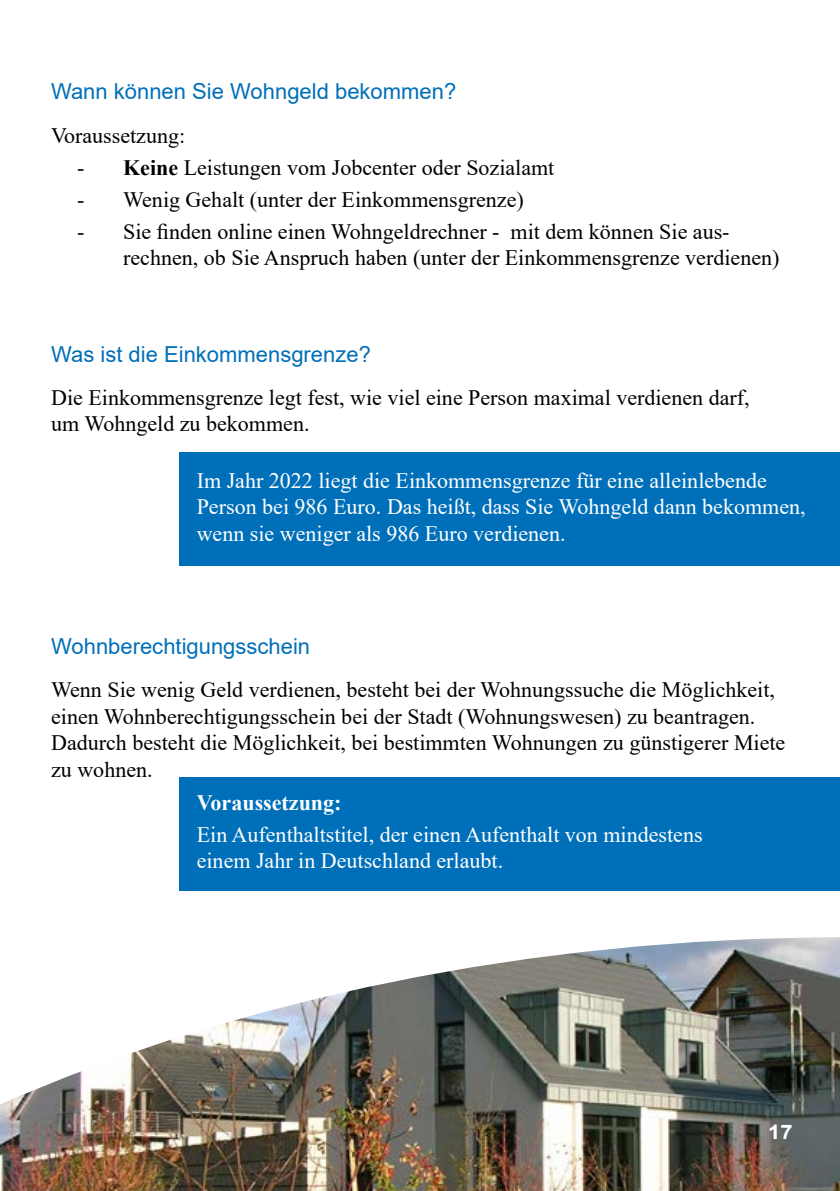
<style>
.page{position:relative;width:840px;height:1191px;background:#fff}
.page>*{position:absolute;margin:0;border:0;box-sizing:border-box;transform-origin:0 0}
.t1{font:22px/26.4px "Times New Roman";color:#000}
.t2{font:22px/26.4px "Times New Roman";color:#fff}
.t3{font:22px "Arial";color:#006fb9}
.t4{font:700 20px "Arial";color:#fff;scale:1.1 1}
.s1{font-weight:700}
</style>
<div class="page">
<div style="left:180px;top:452px;width:659px;height:114px;background:#006fb9"></div>
<div style="left:180px;top:777px;width:659px;height:114px;background:#006fb9"></div>
<img style="left:0;top:937px;width:839px;height:254px">
<p class="t3" style="left:51px;top:76px;width:406px">Wann können Sie Wohngeld bekommen?</p>
<p class="t1" style="left:51px;top:121px;width:136px">Voraussetzung:</p>
<p class="t1" style="left:77px;top:153px;width:478px">- <span class="s1">Keine</span> Leistungen vom Jobcenter oder Sozialamt</p>
<p class="t1" style="left:77px;top:185px;width:448px">- Wenig Gehalt (unter der Einkommensgrenze)</p>
<p class="t1" style="left:77px;top:218px;width:653px">- Sie finden online einen Wohngeldrechner - mit dem können Sie aus-</p>
<p class="t1" style="left:123px;top:244px;width:657px">rechnen, ob Sie Anspruch haben (unter der Einkommensgrenze verdienen)</p>
<p class="t3" style="left:51px;top:339px;width:321px">Was ist die Einkommensgrenze?</p>
<p class="t1" style="left:51px;top:384px;width:699px">Die Einkommensgrenze legt fest, wie viel eine Person maximal verdienen darf, um Wohngeld zu bekommen.</p>
<p class="t2" style="left:197px;top:466px;width:571px">Im Jahr 2022 liegt die Einkommensgrenze für eine alleinlebende</p>
<p class="t2" style="left:197px;top:493px;width:610px">Person bei 986 Euro. Das heißt, dass Sie Wohngeld dann bekommen, wenn sie weniger als 986 Euro verdienen.</p>
<p class="t3" style="left:51px;top:631px;width:260px">Wohnberechtigungsschein</p>
<p class="t1" style="left:51px;top:676px;width:725px">Wenn Sie wenig Geld verdienen, besteht bei der Wohnungssuche die Möglichkeit,</p>
<p class="t1" style="left:51px;top:702px;width:705px">einen Wohnberechtigungsschein bei der Stadt (Wohnungswesen) zu beantragen.</p>
<p class="t1" style="left:51px;top:729px;width:735px">Dadurch besteht die Möglichkeit, bei bestimmten Wohnungen zu günstigerer Miete zu wohnen.</p>
<p class="t2" style="left:197px;top:785px;width:507px;line-height:32px"><span class="s1">Voraussetzung:<br></span>Ein Aufenthaltstitel, der einen Aufenthalt von mindestens</p>
<p class="t2" style="left:197px;top:847px;width:308px">einem Jahr in Deutschland erlaubt.</p>
<p class="t4" style="left:767px;top:1117px;width:24px">17</p>
</div>
